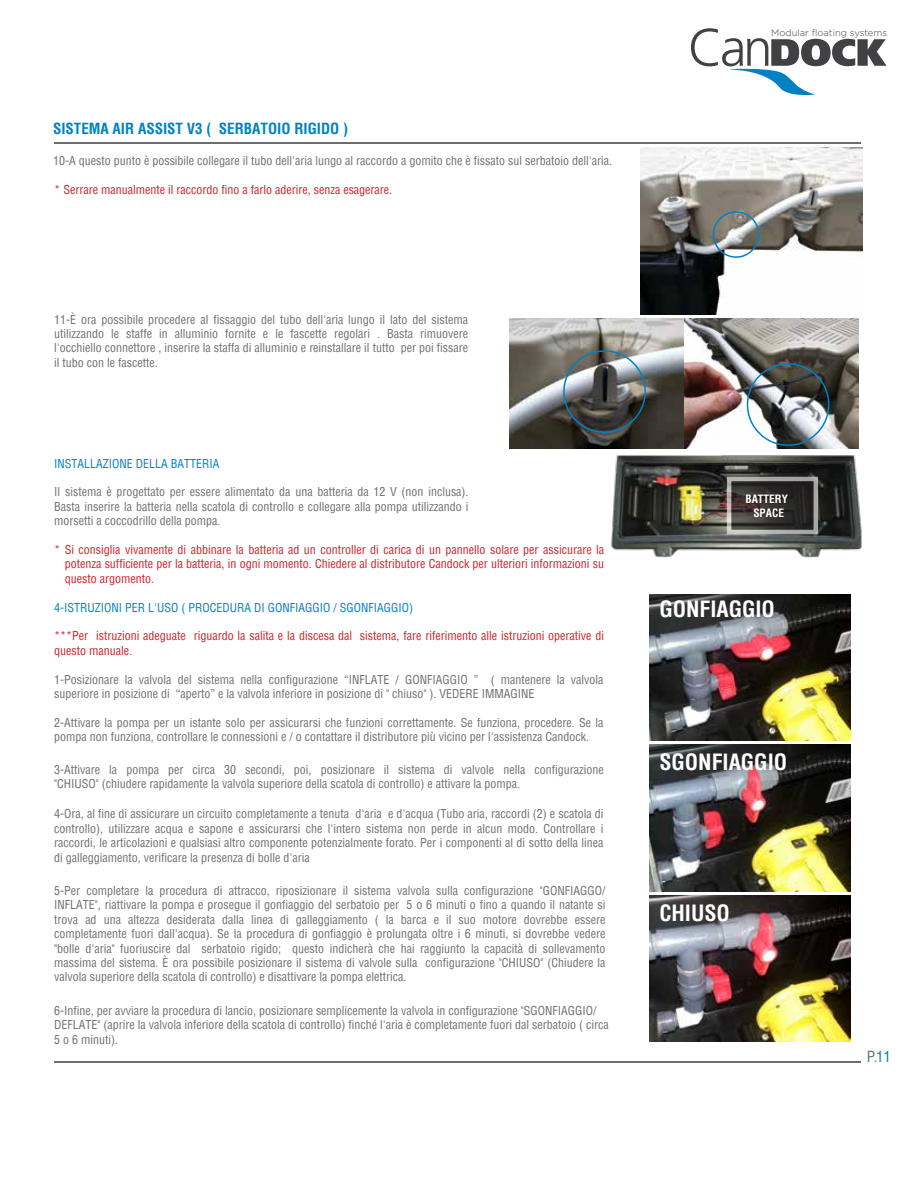
<style>
.page{position:relative;width:918px;height:1188px;background:#fff}
.page>*{position:absolute;margin:0;border:0;box-sizing:border-box;transform-origin:0 0}
.t1{font:700 condensed 21.9px "Helvetica";color:#fff}
.t2{font:700 condensed 15px "Helvetica";color:#0081c4}
.t3{font:condensed 15px "Helvetica";color:#6d6e71}
.t4{font:condensed 12px/14.4px "Helvetica";color:#6d6e71;text-align:justify}
.t5{font:condensed 12px/14.4px "Helvetica";color:#cf2027;text-align:justify}
.t6{font:condensed 12px "Helvetica";color:#0081c4}
.t7{font:700 condensed 11.25px/13.5px "Helvetica";color:#fff;text-align:center}
.t8{font:300 9.45px "Gotham HTF";color:#414042}
.s1{color:#0081c4}
</style>
<div class="page">
<svg style="left:691px;top:28px;width:196px;height:68px"></svg>
<hr style="left:55px;top:1062px;width:806px;height:1px;background:#6d6e71">
<hr style="left:55px;top:143px;width:806px;height:1px;background:#6d6e71">
<img style="left:611px;top:455px;width:251px;height:103px">
<svg style="left:733px;top:483px;width:79px;height:45px;background:#302d2a"></svg>
<img style="left:640px;top:148px;width:222px;height:166px">
<div style="left:713px;top:211px;width:46px;height:47px;border:2px solid #0081c4;border-radius:50%"></div>
<img style="left:685px;top:318px;width:173px;height:131px">
<div style="left:747px;top:363px;width:82px;height:83px;border:2px solid #0081c4;border-radius:50%"></div>
<img style="left:509px;top:318px;width:174px;height:131px">
<div style="left:563px;top:350px;width:83px;height:83px;border:2px solid #0081c4;border-radius:50%"></div>
<img style="left:650px;top:594px;width:201px;height:146px">
<img style="left:650px;top:896px;width:201px;height:146px">
<img style="left:650px;top:745px;width:201px;height:146px">
<p class="t2" style="left:53px;top:119px;width:297px">SISTEMA AIR ASSIST V3 ( SERBATOIO RIGIDO )</p>
<p class="t4" style="left:53px;top:153px;width:561px">10-A questo punto è possibile collegare il tubo dell'aria lungo al raccordo a gomito che è fissato sul serbatoio dell'aria.</p>
<p class="t5" style="left:54px;top:182px;width:340px">* Serrare manualmente il raccordo fino a farlo aderire, senza esagerare.</p>
<p class="t4" style="left:54px;top:312px;width:416px">11-È ora possibile procedere al fissaggio del tubo dell'aria lungo il lato del sistema utilizzando le staffe in alluminio fornite e le fascette regolari . Basta rimuovere l'occhiello connettore , inserire la staffa di alluminio e reinstallare il tutto per poi fissare il tubo con le fascette.</p>
<p class="t6" style="left:54px;top:456px;width:167px">INSTALLAZIONE DELLA BATTERIA</p>
<p class="t4" style="left:54px;top:484px;width:416px">Il sistema è progettato per essere alimentato da una batteria da 12 V (non inclusa).<br>Basta inserire la batteria nella scatola di controllo e collegare alla pompa utilizzando i morsetti a coccodrillo della pompa.</p>
<p class="t5" style="left:65px;top:542px;width:541px;text-indent:-11px">* Si consiglia vivamente di abbinare la batteria ad un controller di carica di un pannello solare per assicurare la potenza sufficiente per la batteria, in ogni momento. Chiedere al distributore Candock per ulteriori informazioni su questo argomento.</p>
<p class="t6" style="left:54px;top:600px;width:360px">4-ISTRUZIONI PER L'USO ( PROCEDURA DI GONFIAGGIO / SGONFIAGGIO)</p>
<p class="t5" style="left:54px;top:628px;width:551px">***Per istruzioni adeguate riguardo la salita e la discesa dal sistema, fare riferimento alle istruzioni operative di questo manuale.</p>
<p class="t4" style="left:54px;top:672px;width:551px">1-Posizionare la valvola del sistema nella configurazione “INFLATE / GONFIAGGIO ” ( mantenere la valvola superiore in posizione di “aperto” e la valvola inferiore in posizione di " chiuso" ). VEDERE IMMAGINE</p>
<p class="t4" style="left:54px;top:716px;width:551px;line-height:13.8px">2-Attivare la pompa per un istante solo per assicurarsi che funzioni correttamente. Se funziona, procedere. Se la pompa non funziona, controllare le connessioni e / o contattare il distributore più vicino per l'assistenza Candock.</p>
<p class="t4" style="left:54px;top:762px;width:551px">3-Attivare la pompa per circa 30 secondi, poi, posizionare il sistema di valvole nella configurazione "CHIUSO" (chiudere rapidamente la valvola superiore della scatola di controllo) e attivare la pompa.</p>
<p class="t4" style="left:54px;top:807px;width:551px">4-Ora, al fine di assicurare un circuito completamente a tenuta d'aria e d'acqua (Tubo aria, raccordi (2) e scatola di controllo), utilizzare acqua e sapone e assicurarsi che l'intero sistema non perde in alcun modo. Controllare i raccordi, le articolazioni e qualsiasi altro componente potenzialmente forato. Per i componenti al di sotto della linea di galleggiamento, verificare la presenza di bolle d'aria</p>
<p class="t4" style="left:54px;top:883px;width:553px">5-Per completare la procedura di attracco, riposizionare il sistema valvola sulla configurazione "GONFIAGGO/ INFLATE", riattivare la pompa e prosegue il gonfiaggio del serbatoio per 5 o 6 minuti o fino a quando il natante si trova ad una altezza desiderata dalla linea di galleggiamento ( la barca e il suo motore dovrebbe essere completamente fuori dall'acqua). Se la procedura di gonfiaggio è prolungata oltre i 6 minuti, si dovrebbe vedere "bolle d'aria" fuoriuscire dal serbatoio rigido; questo indicherà che hai raggiunto la capacità di sollevamento massima del sistema. È ora possibile posizionare il sistema di valvole sulla configurazione "CHIUSO" (Chiudere la valvola superiore della scatola di controllo) e disattivare la pompa elettrica.</p>
<p class="t4" style="left:54px;top:1003px;width:556px;text-align:left">6-Infine, per avviare la procedura di lancio, posizionare semplicemente la valvola in configurazione "SGONFIAGGIO/<br>DEFLATE" (aprire la valvola inferiore della scatola di controllo) finché l'aria è completamente fuori dal serbatoio ( circa<br>5 o 6 minuti).</p>
<p class="t8" style="left:771px;top:28px;width:117px">Modular floating systems</p>
<p class="t7" style="left:745px;top:492px;width:44px">BATTERY<br>SPACE</p>
<h1 class="t1" style="left:659px;top:594px;width:117px">GONFIAGGIO</h1>
<h1 class="t1" style="left:659px;top:747px;width:129px">SGONFIAGGIO</h1>
<h1 class="t1" style="left:659px;top:898px;width:72px">CHIUSO</h1>
<p class="t3" style="left:867px;top:1047px;width:26px">P.<span class="s1">11</span></p>
</div>
